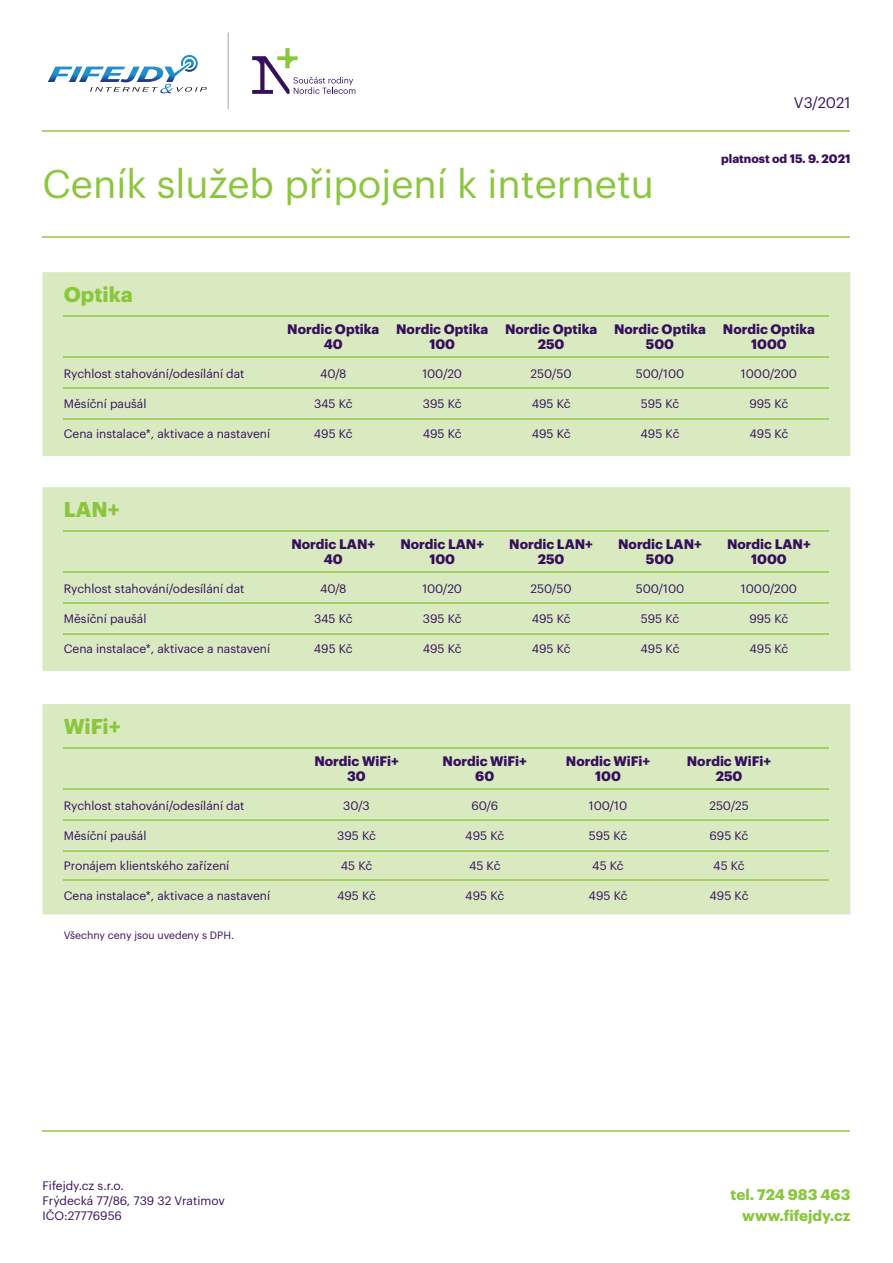
<style>
.page{position:relative;width:893px;height:1263px;background:#fff}
.page>*{position:absolute;margin:0;border:0;box-sizing:border-box;transform-origin:0 0}
.t1{font:39px "Graphik";color:#8bc63e}
.t2{font:700 21px "Graphik";color:#8bc63e}
.t3{font:700 15px/21px "Graphik";color:#8bc63e;text-align:right}
.t4{font:15px "Graphik";color:#36105b}
.t5{font:700 13.5px/15px "Graphik";color:#36105b;text-align:center}
.t6{font:12px/15px "Graphik";color:#36105b}
.t7{font:700 12px "Graphik";color:#36105b}
.t8{font:10.5px "Graphik";color:#36105b}
</style>
<div class="page">
<hr style="left:43px;top:130px;width:807px;height:2px;background:#aed475">
<hr style="left:43px;top:237px;width:807px;height:1px;background:#aed475">
<hr style="left:43px;top:1130px;width:807px;height:2px;background:#aed475">
<div style="left:43px;top:272px;width:807px;height:184px;background:#d9eac1"></div>
<div style="left:43px;top:487px;width:807px;height:184px;background:#d9eac1"></div>
<div style="left:43px;top:704px;width:807px;height:210px;background:#d9eac1"></div>
<hr style="left:64px;top:316px;width:765px;height:1px;background:#a3d063">
<hr style="left:64px;top:531px;width:765px;height:1px;background:#a3d063">
<hr style="left:64px;top:747px;width:765px;height:2px;background:#a3d063">
<hr style="left:64px;top:356px;width:765px;height:1px;background:#a3d063">
<hr style="left:64px;top:571px;width:765px;height:1px;background:#a3d063">
<hr style="left:64px;top:788px;width:765px;height:1px;background:#a3d063">
<hr style="left:64px;top:387px;width:765px;height:1px;background:#a3d063">
<hr style="left:64px;top:602px;width:765px;height:1px;background:#a3d063">
<hr style="left:64px;top:819px;width:765px;height:1px;background:#a3d063">
<hr style="left:64px;top:418px;width:765px;height:1px;background:#a3d063">
<hr style="left:64px;top:633px;width:765px;height:1px;background:#a3d063">
<hr style="left:64px;top:850px;width:765px;height:1px;background:#a3d063">
<hr style="left:64px;top:879px;width:765px;height:2px;background:#a3d063">
<svg style="left:48px;top:55px;width:159px;height:38px"></svg>
<hr style="left:228px;top:33px;width:1px;height:76px;background:#a4a7a7">
<svg style="left:252px;top:48px;width:103px;height:46px"></svg>
<p class="t4" style="left:794px;top:91px;width:58px">V3/2021</p>
<h1 class="t1" style="left:43px;top:154px;width:613px">Ceník služeb připojení k internetu</h1>
<p class="t7" style="left:721px;top:149px;width:131px">platnost od 15. 9. 2021</p>
<h2 class="t2" style="left:64px;top:278px;width:71px">Optika</h2>
<p class="t6" style="left:64px;top:365px;width:182px">Rychlost stahování/odesílání dat</p>
<p class="t6" style="left:64px;top:395px;width:84px">Měsíční paušál</p>
<p class="t6" style="left:64px;top:425px;width:208px">Cena instalace*, aktivace a nastavení</p>
<p class="t5" style="left:287px;top:320px;width:94px">Nordic Optika<br>40</p>
<p class="t6" style="left:320px;top:365px;width:28px">40/8</p>
<p class="t6" style="left:314px;top:395px;width:40px">345 Kč</p>
<p class="t6" style="left:314px;top:425px;width:40px">495 Kč</p>
<p class="t5" style="left:396px;top:320px;width:94px">Nordic Optika<br>100</p>
<p class="t6" style="left:422px;top:365px;width:41px">100/20</p>
<p class="t6" style="left:423px;top:395px;width:40px">395 Kč</p>
<p class="t6" style="left:423px;top:425px;width:40px">495 Kč</p>
<p class="t5" style="left:505px;top:320px;width:94px">Nordic Optika<br>250</p>
<p class="t6" style="left:531px;top:365px;width:43px">250/50</p>
<p class="t6" style="left:532px;top:395px;width:40px">495 Kč</p>
<p class="t6" style="left:532px;top:425px;width:40px">495 Kč</p>
<p class="t5" style="left:614px;top:320px;width:94px">Nordic Optika<br>500</p>
<p class="t6" style="left:636px;top:365px;width:50px">500/100</p>
<p class="t6" style="left:641px;top:395px;width:40px">595 Kč</p>
<p class="t6" style="left:641px;top:425px;width:40px">495 Kč</p>
<p class="t5" style="left:723px;top:320px;width:94px">Nordic Optika<br>1000</p>
<p class="t6" style="left:741px;top:365px;width:58px">1000/200</p>
<p class="t6" style="left:749px;top:395px;width:40px">995 Kč</p>
<p class="t6" style="left:749px;top:425px;width:40px">495 Kč</p>
<h2 class="t2" style="left:64px;top:493px;width:58px">LAN+</h2>
<p class="t6" style="left:64px;top:580px;width:182px">Rychlost stahování/odesílání dat</p>
<p class="t6" style="left:64px;top:610px;width:84px">Měsíční paušál</p>
<p class="t6" style="left:64px;top:640px;width:208px">Cena instalace*, aktivace a nastavení</p>
<p class="t5" style="left:291px;top:535px;width:85px">Nordic LAN+<br>40</p>
<p class="t6" style="left:320px;top:580px;width:28px">40/8</p>
<p class="t6" style="left:314px;top:610px;width:40px">345 Kč</p>
<p class="t6" style="left:314px;top:640px;width:40px">495 Kč</p>
<p class="t5" style="left:400px;top:535px;width:85px">Nordic LAN+<br>100</p>
<p class="t6" style="left:422px;top:580px;width:41px">100/20</p>
<p class="t6" style="left:423px;top:610px;width:40px">395 Kč</p>
<p class="t6" style="left:423px;top:640px;width:40px">495 Kč</p>
<p class="t5" style="left:509px;top:535px;width:85px">Nordic LAN+<br>250</p>
<p class="t6" style="left:531px;top:580px;width:43px">250/50</p>
<p class="t6" style="left:532px;top:610px;width:40px">495 Kč</p>
<p class="t6" style="left:532px;top:640px;width:40px">495 Kč</p>
<p class="t5" style="left:618px;top:535px;width:85px">Nordic LAN+<br>500</p>
<p class="t6" style="left:636px;top:580px;width:50px">500/100</p>
<p class="t6" style="left:641px;top:610px;width:40px">595 Kč</p>
<p class="t6" style="left:641px;top:640px;width:40px">495 Kč</p>
<p class="t5" style="left:727px;top:535px;width:85px">Nordic LAN+<br>1000</p>
<p class="t6" style="left:741px;top:580px;width:58px">1000/200</p>
<p class="t6" style="left:749px;top:610px;width:40px">995 Kč</p>
<p class="t6" style="left:749px;top:640px;width:40px">495 Kč</p>
<h2 class="t2" style="left:64px;top:710px;width:59px">WiFi+</h2>
<p class="t6" style="left:64px;top:797px;width:182px">Rychlost stahování/odesílání dat</p>
<p class="t6" style="left:64px;top:827px;width:84px">Měsíční paušál</p>
<p class="t6" style="left:64px;top:857px;width:167px">Pronájem klientského zařízení</p>
<p class="t6" style="left:64px;top:887px;width:208px">Cena instalace*, aktivace a nastavení</p>
<p class="t8" style="left:64px;top:927px;width:172px">Všechny ceny jsou uvedeny s DPH.</p>
<p class="t5" style="left:314px;top:752px;width:86px">Nordic WiFi+<br>30</p>
<p class="t6" style="left:343px;top:797px;width:28px">30/3</p>
<p class="t6" style="left:337px;top:827px;width:40px">395 Kč</p>
<p class="t6" style="left:341px;top:857px;width:33px">45 Kč</p>
<p class="t6" style="left:337px;top:887px;width:40px">495 Kč</p>
<p class="t5" style="left:443px;top:752px;width:86px">Nordic WiFi+<br>60</p>
<p class="t6" style="left:471px;top:797px;width:28px">60/6</p>
<p class="t6" style="left:465px;top:827px;width:40px">495 Kč</p>
<p class="t6" style="left:469px;top:857px;width:33px">45 Kč</p>
<p class="t6" style="left:465px;top:887px;width:40px">495 Kč</p>
<p class="t5" style="left:566px;top:752px;width:86px">Nordic WiFi+<br>100</p>
<p class="t6" style="left:589px;top:797px;width:40px">100/10</p>
<p class="t6" style="left:589px;top:827px;width:40px">595 Kč</p>
<p class="t6" style="left:592px;top:857px;width:33px">45 Kč</p>
<p class="t6" style="left:589px;top:887px;width:40px">495 Kč</p>
<p class="t5" style="left:687px;top:752px;width:86px">Nordic WiFi+<br>250</p>
<p class="t6" style="left:709px;top:797px;width:41px">250/25</p>
<p class="t6" style="left:710px;top:827px;width:40px">695 Kč</p>
<p class="t6" style="left:713px;top:857px;width:33px">45 Kč</p>
<p class="t6" style="left:709px;top:887px;width:40px">495 Kč</p>
<p class="t6" style="left:43px;top:1177px;width:184px">Fifejdy.cz s.r.o.<br>Frýdecká 77/86, 739 32 Vratimov<br>IČO:27776956</p>
<p class="t3" style="left:731px;top:1183px;width:121px">tel. 724 983 463 www.fifejdy.cz</p>
</div>
